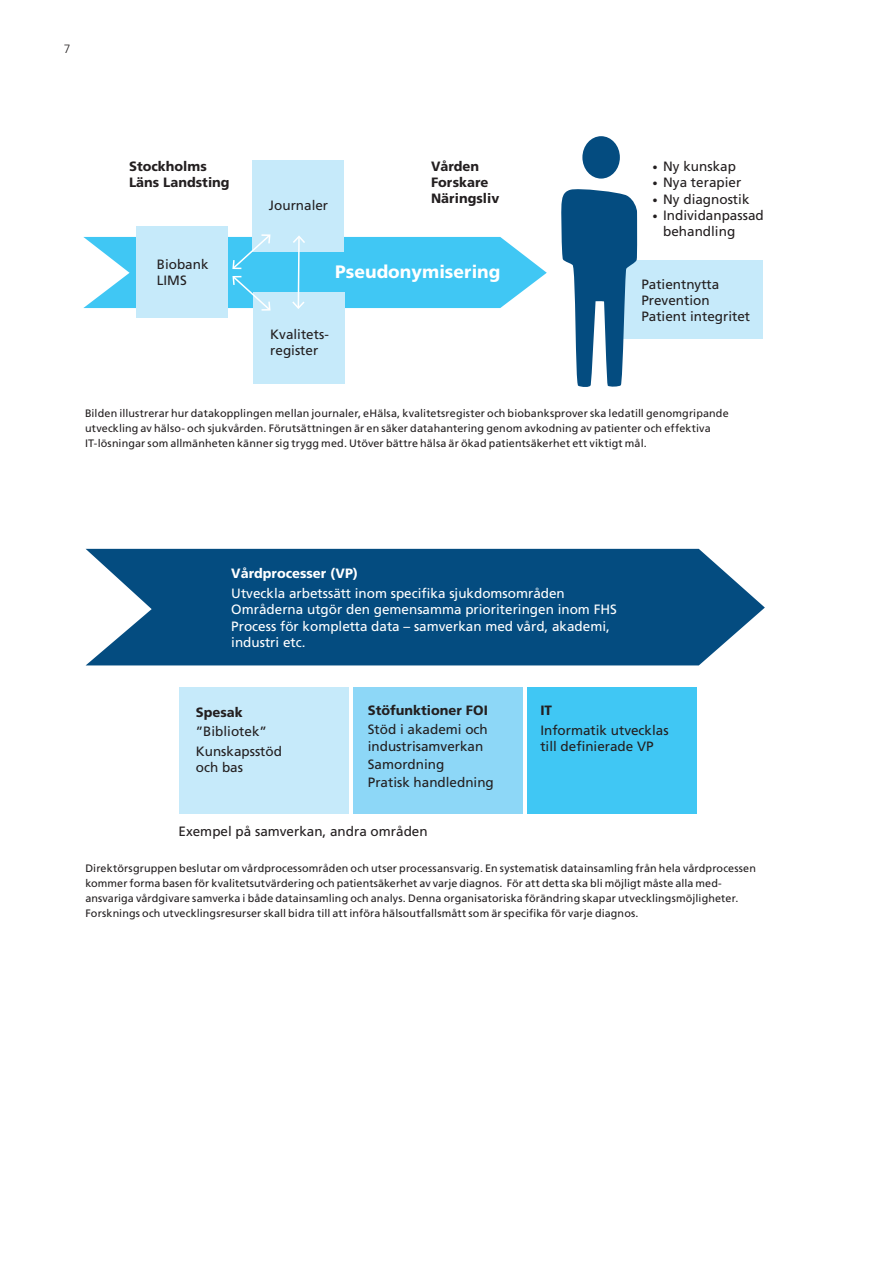
<style>
.page{position:relative;width:893px;height:1263px;background:#fff}
.page>*{position:absolute;margin:0;border:0;box-sizing:border-box;transform-origin:0 0}
.t1{font:800 18px "Frutiger SLLOTF";color:#fff}
.t2{font:13.5px/16.5px "Frutiger SLLOTF";color:#231f20}
.t3{font:13.5px/16.5px "Frutiger SLLOTF";color:#fff}
.t4{font:13.5px/16.2px "Frutiger LT Std";color:#231f20}
.t5{font:800 13.5px/16.2px "Frutiger SLLOTF";color:#231f20}
.t6{font:800 13.5px "Frutiger SLLOTF";color:#fff}
.t7{font:300 12px "Frutiger SLLOTF";color:#231f20}
.t8{font:10.8px/15px "Frutiger SLLOTF";letter-spacing:.01em;color:#231f20}
.s1{font-size:10.5px}
</style>
<div class="page">
<div style="left:618px;top:260px;width:145px;height:78px;background:#c6eafa"></div>
<div style="left:582px;top:136px;width:38px;height:43px;background:#044c80;border-radius:50%"></div>
<svg style="left:561px;top:189px;width:76px;height:198px"></svg>
<div style="left:253px;top:293px;width:91px;height:91px;background:#c6eafa"></div>
<div style="left:137px;top:227px;width:91px;height:91px;background:#c6eafa"></div>
<div style="left:253px;top:160px;width:91px;height:91px;background:#c6eafa"></div>
<svg style="left:83px;top:233px;width:464px;height:79px"></svg>
<div style="left:527px;top:687px;width:170px;height:127px;background:#40c7f4"></div>
<div style="left:179px;top:687px;width:170px;height:127px;background:#c6eafa"></div>
<svg style="left:86px;top:549px;width:679px;height:116px;background:#1c5d8c"></svg>
<div style="left:353px;top:687px;width:170px;height:127px;background:#8dd7f7"></div>
<p class="t7" style="left:64px;top:42px;width:8px">7</p>
<p class="t5" style="left:129px;top:158px;width:102px">Stockholms<br>Läns Landsting</p>
<p class="t5" style="left:431px;top:158px;width:70px">Vården<br>Forskare<br>Näringsliv</p>
<p class="t4" style="left:653px;top:159px;width:85px"><span class="s1">•</span> Ny kunskap</p>
<p class="t4" style="left:653px;top:175px;width:90px"><span class="s1">•</span> Nya terapier</p>
<p class="t4" style="left:653px;top:191px;width:98px"><span class="s1">•</span> Ny diagnostik</p>
<p class="t4" style="left:663px;top:207px;width:102px;text-indent:-11px"><span class="s1">•</span> Individanpassad behandling</p>
<p class="t4" style="left:269px;top:197px;width:61px">Journaler</p>
<p class="t4" style="left:157px;top:256px;width:53px">Biobank<br>LIMS</p>
<h1 class="t1" style="left:335px;top:261px;width:167px">Pseudonymisering</h1>
<p class="t4" style="left:270px;top:326px;width:60px">Kvalitets&shy;register</p>
<p class="t4" style="left:641px;top:276px;width:110px">Patientnytta<br>Prevention<br>Patient integritet</p>
<p class="t8" style="left:85px;top:406px;width:645px">Bilden illustrerar hur datakopplingen mellan journaler, eHälsa, kvalitetsregister och biobanksprover ska ledatill genomgripande utveckling av hälso- och sjukvården. Förutsättningen är en säker datahantering genom avkodning av patienter och effektiva<br>IT-lösningar som allmänheten känner sig trygg med. Utöver bättre hälsa är ökad patientsäkerhet ett viktigt mål.</p>
<p class="t6" style="left:231px;top:565px;width:128px">Vårdprocesser (VP)</p>
<p class="t3" style="left:231px;top:585px;width:387px">Utveckla arbetssätt inom specifika sjukdomsområden Områderna utgör den gemensamma prioriteringen inom FHS Process för kompletta data – samverkan med vård, akademi, industri etc.</p>
<p class="t5" style="left:196px;top:704px;width:48px">Spesak</p>
<p class="t2" style="left:196px;top:721px;width:88px;line-height:19.5px">”Bibliotek”<br>Kunskapsstöd</p>
<p class="t2" style="left:196px;top:759px;width:49px">och bas</p>
<p class="t5" style="left:368px;top:702px;width:122px">Stöfunktioner FOI</p>
<p class="t2" style="left:368px;top:721px;width:122px">Stöd i akademi och industrisamverkan</p>
<p class="t2" style="left:368px;top:755px;width:128px;line-height:18px">Samordning<br>Pratisk handledning</p>
<p class="t2" style="left:179px;top:823px;width:251px">Exempel på samverkan, andra områden</p>
<p class="t5" style="left:540px;top:702px;width:13px">IT</p>
<p class="t2" style="left:540px;top:721px;width:130px">Informatik utvecklas till definierade VP</p>
<p class="t8" style="left:85px;top:861px;width:672px">Direktörsgruppen beslutar om vårdprocessområden och utser processansvarig. En systematisk datainsamling från hela vårdprocessen kommer forma basen för kvalitetsutvärdering och patientsäkerhet av varje diagnos. För att detta ska bli möjligt måste alla med&shy;ansvariga vårdgivare samverka i både datainsamling och analys. Denna organisatoriska förändring skapar utvecklingsmöjligheter.<br>Forsknings och utvecklingsresurser skall bidra till att införa hälsoutfallsmått som är specifika för varje diagnos.</p>
</div>
